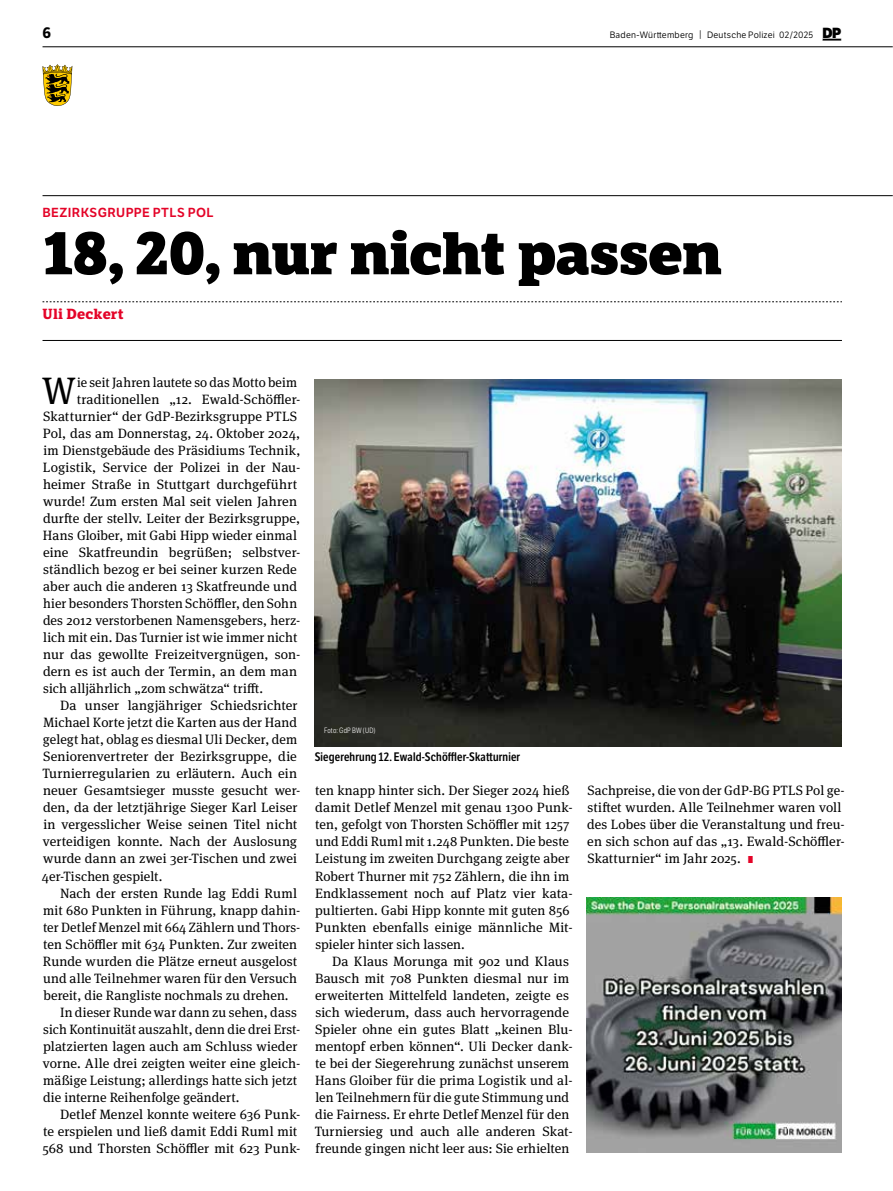
<style>
.page{position:relative;width:893px;height:1191px;background:#fff}
.page>*{position:absolute;margin:0;border:0;box-sizing:border-box;transform-origin:0 0}
.t1{font:800 58.5px "LFT Etica Sheriff";letter-spacing:-.01em;color:#000}
.t2{font:38.25px "Meta Serif Pro";color:#000}
.t3{font:700 15px "LFT Etica";color:#000}
.t4{font:700 14.25px "LFT Etica Sheriff";letter-spacing:.02em;color:#e40428}
.t5{font:13.5px/17px "Meta Serif Pro";letter-spacing:.01em;color:#000}
.t6{font:12.75px "LFT Etica SB";letter-spacing:.03em;color:#e40428}
.t7{font:600 12px "LFT Etica Condensed";letter-spacing:.015em;color:#000}
.t8{font:9px "LFT Etica Bk";letter-spacing:.025em;color:#000}
.t9{font:300 7.5px "LFT Etica Condensed";letter-spacing:.02em;color:#fff}
.s1{font-size:9.3px}
.s2{font-family:"LFT Etica XB";font-size:14.25px}
.s3{font-family:"LFT Etica XB";font-size:9.75px;color:#e40428}
</style>
<div class="page">
<hr style="left:43px;top:195px;width:850px;height:1px;background:#000">
<hr style="left:43px;top:47px;width:850px;height:1px;background:#000">
<svg style="left:822px;top:39px;width:19px;height:2px"></svg>
<svg style="left:43px;top:64px;width:29px;height:42px"></svg>
<svg style="left:43px;top:301px;width:799px;height:1px"></svg>
<hr style="left:43px;top:340px;width:799px;height:1px;background:#000">
<img style="left:315px;top:380px;width:527px;height:366px">
<img style="left:587px;top:897px;width:255px;height:255px">
<p class="t3" style="left:43px;top:23px;width:10px">6</p>
<p class="t8" style="left:610px;top:29px;width:233px">Baden-Württemberg <span class="s1">|</span> Deutsche Polizei 02/2025 <span class="s2">DP</span></p>
<p class="t6" style="left:43px;top:205px;width:173px">BEZIRKSGRUPPE PTLS POL</p>
<h1 class="t1" style="left:43px;top:217px;width:681px">18, 20, nur nicht passen</h1>
<p class="t4" style="left:43px;top:305px;width:83px">Uli Deckert</p>
<h2 class="t2" style="left:42px;top:363px;width:36px">W</h2>
<p class="t5" style="left:77px;top:373px;width:222px">ie seit Jahren lautete so das Motto beim</p>
<p class="t5" style="left:77px;top:390px;width:225px">traditionellen „12. Ewald-Schöffler-</p>
<p class="t5" style="left:43px;top:407px;width:255px">Skatturnier“ der GdP-Bezirksgruppe PTLS</p>
<p class="t5" style="left:43px;top:424px;width:259px">Pol, das am Donnerstag, 24. Oktober 2024,</p>
<p class="t5" style="left:43px;top:441px;width:258px">im Dienstgebäude des Präsidiums Technik,</p>
<p class="t5" style="left:43px;top:458px;width:259px">Logistik, Service der Polizei in der Nau-</p>
<p class="t5" style="left:43px;top:475px;width:256px">heimer Straße in Stuttgart durchgeführt</p>
<p class="t5" style="left:43px;top:492px;width:256px">wurde! Zum ersten Mal seit vielen Jahren</p>
<p class="t5" style="left:43px;top:509px;width:259px">durfte der stellv. Leiter der Bezirksgruppe,</p>
<p class="t5" style="left:43px;top:526px;width:256px">Hans Gloiber, mit Gabi Hipp wieder einmal</p>
<p class="t5" style="left:43px;top:543px;width:259px">eine Skatfreundin begrüßen; selbstver-</p>
<p class="t5" style="left:43px;top:560px;width:255px">ständlich bezog er bei seiner kurzen Rede</p>
<p class="t5" style="left:43px;top:577px;width:255px">aber auch die anderen 13 Skatfreunde und</p>
<p class="t5" style="left:43px;top:594px;width:255px">hier besonders Thorsten Schöffler, den Sohn</p>
<p class="t5" style="left:43px;top:611px;width:259px">des 2012 verstorbenen Namensgebers, herz-</p>
<p class="t5" style="left:43px;top:628px;width:256px">lich mit ein. Das Turnier ist wie immer nicht</p>
<p class="t5" style="left:43px;top:645px;width:259px">nur das gewollte Freizeitvergnügen, son-</p>
<p class="t5" style="left:43px;top:662px;width:256px">dern es ist auch der Termin, an dem man</p>
<p class="t5" style="left:43px;top:679px;width:221px">sich alljährlich „zom schwätza“ trifft.</p>
<p class="t5" style="left:60px;top:696px;width:239px">Da unser langjähriger Schiedsrichter</p>
<p class="t5" style="left:43px;top:713px;width:255px">Michael Korte jetzt die Karten aus der Hand</p>
<p class="t5" style="left:43px;top:730px;width:256px">gelegt hat, oblag es diesmal Uli Decker, dem</p>
<p class="t5" style="left:43px;top:747px;width:255px">Seniorenvertreter der Bezirksgruppe, die</p>
<p class="t5" style="left:43px;top:764px;width:256px">Turnierregularien zu erläutern. Auch ein</p>
<p class="t5" style="left:43px;top:781px;width:259px">neuer Gesamtsieger musste gesucht wer-</p>
<p class="t5" style="left:43px;top:798px;width:256px">den, da der letztjährige Sieger Karl Leiser</p>
<p class="t5" style="left:43px;top:815px;width:255px">in vergesslicher Weise seinen Titel nicht</p>
<p class="t5" style="left:43px;top:832px;width:256px">verteidigen konnte. Nach der Auslosung</p>
<p class="t5" style="left:43px;top:849px;width:256px">wurde dann an zwei 3er-Tischen und zwei</p>
<p class="t5" style="left:42px;top:866px;width:122px">4er-Tischen gespielt.</p>
<p class="t5" style="left:60px;top:883px;width:239px">Nach der ersten Runde lag Eddi Ruml</p>
<p class="t5" style="left:43px;top:900px;width:259px">mit 680 Punkten in Führung, knapp dahin-</p>
<p class="t5" style="left:43px;top:917px;width:259px">ter Detlef Menzel mit 664 Zählern und Thors-</p>
<p class="t5" style="left:43px;top:934px;width:256px">ten Schöffler mit 634 Punkten. Zur zweiten</p>
<p class="t5" style="left:43px;top:951px;width:256px">Runde wurden die Plätze erneut ausgelost</p>
<p class="t5" style="left:43px;top:968px;width:255px">und alle Teilnehmer waren für den Versuch</p>
<p class="t5" style="left:43px;top:985px;width:247px">bereit, die Rangliste nochmals zu drehen.</p>
<p class="t5" style="left:60px;top:1002px;width:238px">In dieser Runde war dann zu sehen, dass</p>
<p class="t5" style="left:43px;top:1019px;width:259px">sich Kontinuität auszahlt, denn die drei Erst-</p>
<p class="t5" style="left:43px;top:1036px;width:256px">platzierten lagen auch am Schluss wieder</p>
<p class="t5" style="left:43px;top:1053px;width:259px">vorne. Alle drei zeigten weiter eine gleich-</p>
<p class="t5" style="left:43px;top:1070px;width:256px">mäßige Leistung; allerdings hatte sich jetzt</p>
<p class="t5" style="left:43px;top:1087px;width:198px">die interne Reihenfolge geändert.</p>
<p class="t5" style="left:60px;top:1104px;width:242px">Detlef Menzel konnte weitere 636 Punk-</p>
<p class="t5" style="left:43px;top:1121px;width:256px">te erspielen und ließ damit Eddi Ruml mit</p>
<p class="t5" style="left:42px;top:1138px;width:260px">568 und Thorsten Schöffler mit 623 Punk-</p>
<p class="t9" style="left:324px;top:726px;width:53px">Foto: GdP BW (UD)</p>
<p class="t7" style="left:315px;top:750px;width:207px">Siegerehrung 12. Ewald-Schöffler-Skatturnier</p>
<p class="t5" style="left:315px;top:781px;width:259px">ten knapp hinter sich. Der Sieger 2024 hieß damit Detlef Menzel mit genau 1300 Punk&shy;ten, gefolgt von Thorsten Schöffler mit 1257 und Eddi Ruml mit 1.248 Punkten. Die beste Leistung im zweiten Durchgang zeigte aber Robert Thurner mit 752 Zählern, die ihn im Endklassement noch auf Platz vier kata&shy;pultierten. Gabi Hipp konnte mit guten 856<br>Punkten ebenfalls einige männliche Mit&shy;spieler hinter sich lassen.</p>
<p class="t5" style="left:315px;top:951px;width:259px;text-indent:17px">Da Klaus Morunga mit 902 und Klaus Bausch mit 708 Punkten diesmal nur im erweiterten Mittelfeld landeten, zeigte es sich wiederum, dass auch hervorragende Spieler ohne ein gutes Blatt „keinen Blu&shy;mentopf erben können“. Uli Decker dank&shy;te bei der Siegerehrung zunächst unserem Hans Gloiber für die prima Logistik und al&shy;len Teilnehmern für die gute Stimmung und die Fairness. Er ehrte Detlef Menzel für den Turniersieg und auch alle anderen Skat&shy;freunde gingen nicht leer aus: Sie erhielten</p>
<p class="t5" style="left:587px;top:781px;width:259px">Sachpreise, die von der GdP-BG PTLS Pol ge&shy;stiftet wurden. Alle Teilnehmer waren voll des Lobes über die Veranstaltung und freu&shy;en sich schon auf das „13. Ewald-Schöffler-Skatturnier“ im Jahr 2025. <span class="s3">I</span></p>
</div>
